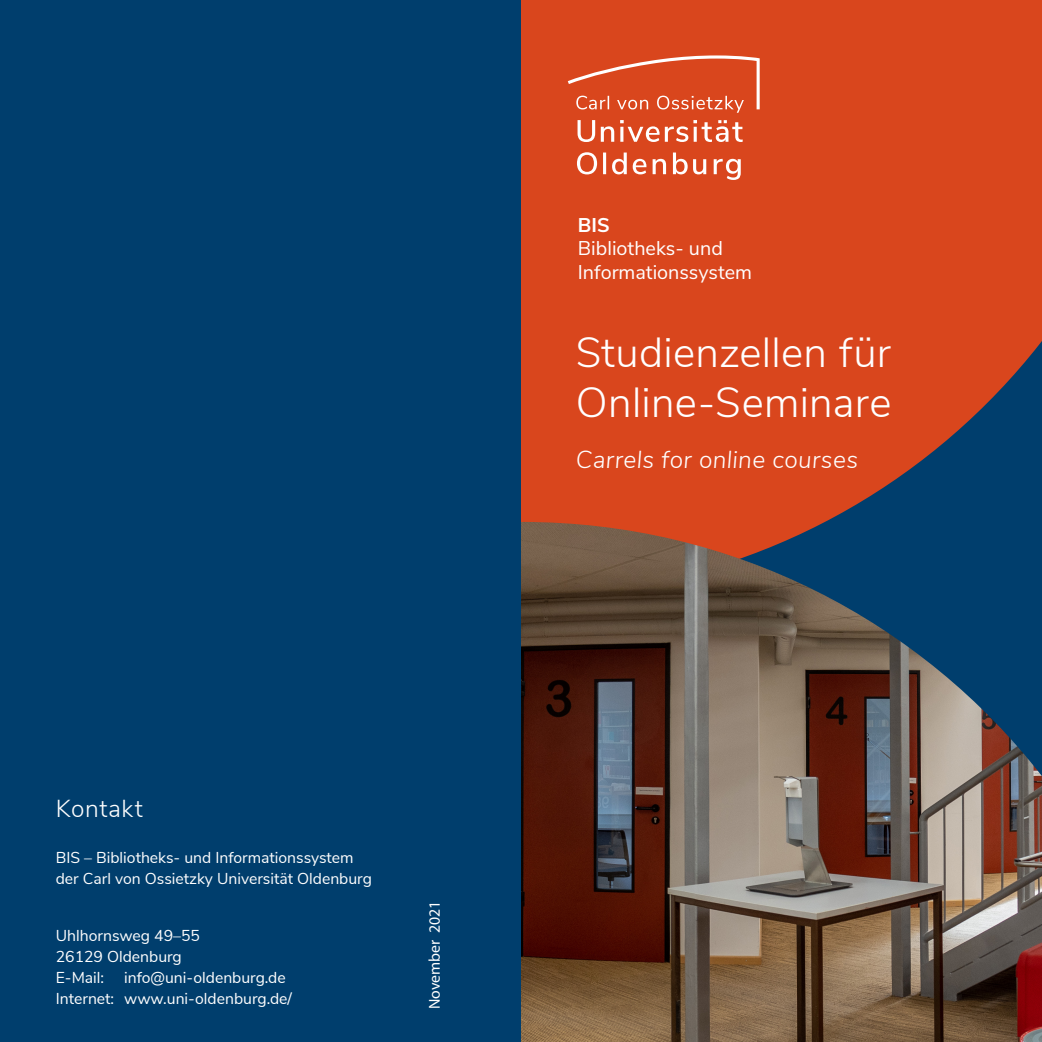
<style>
.page{position:relative;width:1042px;height:1042px;background:#fff}
.page>*{position:absolute;margin:0;border:0;box-sizing:border-box;transform-origin:0 0}
.t1{font:300 42px/49px "Nunito Sans";letter-spacing:.005em;color:#fff}
.t2{font:italic 300 24.5px "Nunito Sans";letter-spacing:.015em;color:#fff}
.t3{font:300 24.5px "Nunito Sans";letter-spacing:.025em;color:#fff}
.t4{font:19.78px/23.8px "Nunito Sans";color:#fff}
.t5{font:700 19.78px "Nunito Sans";color:#fff}
.t6{font:15.75px/21px "Nunito Sans";color:#fff}
.t7{font:15.75px "Myriad Pro";color:#fff}
</style>
<div class="page">
<div style="left:0;top:0;width:1007px;height:1042px;background:#003e6d"></div>
<div style="left:521px;top:0;width:521px;height:522px;background:#d9461d"></div>
<img style="left:521px;top:522px;width:521px;height:520px">
<svg style="left:577px;top:152px;width:164px;height:27px"></svg>
<svg style="left:577px;top:120px;width:166px;height:22px"></svg>
<svg style="left:568px;top:55px;width:192px;height:58px"></svg>
<h2 class="t3" style="left:56px;top:791px;width:89px">Kontakt</h2>
<p class="t6" style="left:56px;top:846px;width:318px">BIS – Bibliotheks- und Informationssystem der Carl von Ossietzky Universität Oldenburg</p>
<p class="t6" style="left:56px;top:924px;width:146px">Uhlhornsweg 49–55<br>26129 Oldenburg<br>E-Mail:</p>
<p class="t6" style="left:56px;top:966px;width:238px;text-indent:68px">info@uni-oldenburg.de<br>Internet: www.uni-oldenburg.de/</p>
<p class="t7" style="left:425px;top:1009px;width:110px;rotate:-90deg">November 2021</p>
<p class="t5" style="left:578px;top:210px;width:33px">BIS</p>
<p class="t4" style="left:578px;top:235px;width:176px">Bibliotheks- und<br>Informationssystem</p>
<h1 class="t1" style="left:576px;top:326px;width:317px">Studienzellen für<br>Online-Seminare</h1>
<h2 class="t2" style="left:576px;top:441px;width:284px">Carrels for online courses</h2>
</div>
